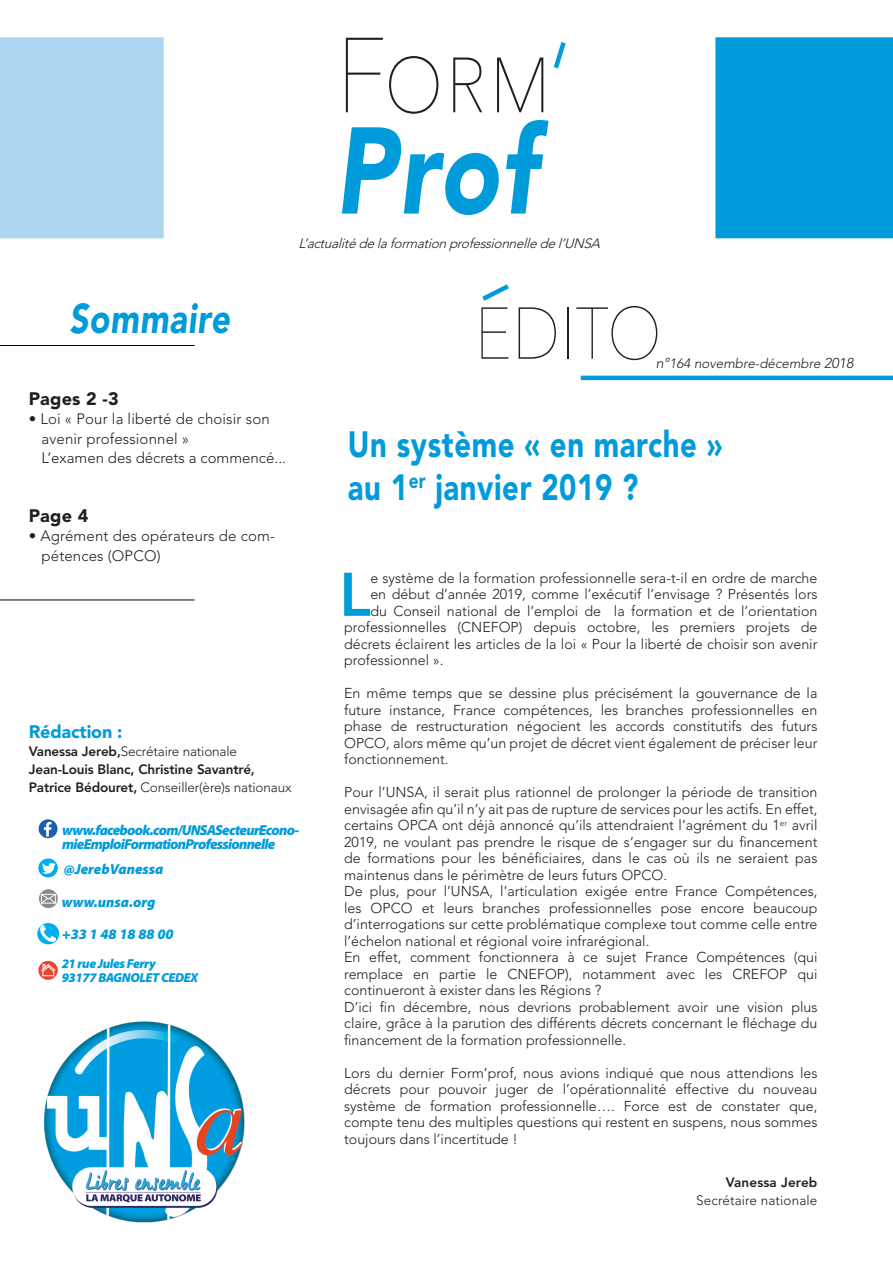
<style>
.page{position:relative;width:893px;height:1263px;background:#fff}
.page>*{position:absolute;margin:0;border:0;box-sizing:border-box;transform-origin:0 0}
.t1{font:italic 900 121.8px "Avenir LT Std";color:#009bda;scale:.81 1}
.t2{font:200 105.3px "Avenir Next";color:#231f20;scale:.87 1}
.t3{font:200 72.45px "Avenir Next";color:#231f20;scale:.87 1}
.t4{font:800 60.9px "Avenir LT Std";color:#009bda}
.t5{font:italic 900 41.25px "Avenir LT Std";letter-spacing:.02em;color:#009bda;scale:.81 1}
.t6{font:900 36.3px "Avenir LT Std";letter-spacing:.02em;color:#009bda;scale:.81 1}
.t7{font:900 18px "Avenir LT Std";letter-spacing:.01em;color:#231f20}
.t8{font:900 18px "Avenir LT Std";letter-spacing:-.01em;color:#009bda}
.t9{font:300 15px/19.5px "Avenir LT Std";letter-spacing:.01em;color:#231f20}
.t10{font:italic 900 14.55px/13.5px "Myriad Pro";letter-spacing:-.05em;color:#009bda}
.t11{font:italic 900 14.55px "Myriad Pro";color:#009bda}
.t12{font:300 14.25px/16.5px "Avenir LT Std";color:#231f20;text-align:justify}
.t13{font:300 13.5px "Avenir LT Std";letter-spacing:-.01em;color:#231f20}
.t14{font:italic 300 13.5px "Avenir LT Std";letter-spacing:-.02em;color:#231f20}
.t15{font:800 13.5px "Avenir LT Std";letter-spacing:-.01em;color:#231f20}
.t16{font:italic 300 13.5px "Avenir LT Std";color:#231f20}
.t17{font:300 13.5px "Avenir LT Std";letter-spacing:.01em;color:#231f20}
.t18{font:800 13.5px "Avenir LT Std";letter-spacing:.01em;color:#231f20}
.t19{font:italic 900 13.05px "Myriad Pro";letter-spacing:-.03em;color:#009bda}
.s1{font-size:14.25px}
.s2{font-weight:800}
</style>
<div class="page">
<svg style="left:482px;top:284px;width:27px;height:17px"></svg>
<hr style="left:581px;top:376px;width:312px;height:4px;background:#009bda">
<hr style="left:0;top:345px;width:195px;height:1px;background:#000">
<hr style="left:0;top:599px;width:195px;height:1px;background:#000">
<div style="left:715px;top:37px;width:178px;height:201px;background:#009bda"></div>
<div style="left:0;top:37px;width:164px;height:201px;background:#add7f1"></div>
<svg style="left:39px;top:819px;width:19px;height:19px"></svg>
<svg style="left:44px;top:821px;width:8px;height:15px"></svg>
<svg style="left:38px;top:858px;width:20px;height:19px"></svg>
<svg style="left:42px;top:863px;width:14px;height:12px"></svg>
<svg style="left:39px;top:889px;width:19px;height:19px"></svg>
<svg style="left:41px;top:894px;width:15px;height:10px"></svg>
<svg style="left:38px;top:961px;width:20px;height:19px"></svg>
<svg style="left:40px;top:963px;width:17px;height:14px"></svg>
<svg style="left:37px;top:923px;width:22px;height:21px"></svg>
<img style="left:40px;top:926px;width:16px;height:15px">
<img style="left:44px;top:1021px;width:201px;height:202px">
<svg style="left:553px;top:42px;width:13px;height:27px"></svg>
<p class="t2" style="left:336px;top:-13px;width:250px">Form</p>
<p class="t1" style="left:335px;top:97px;width:251px">Prof</p>
<p class="t14" style="left:298px;top:235px;width:305px">L’actualité de la formation professionnelle de l’UNSA</p>
<p class="t5" style="left:69px;top:293px;width:199px">Sommaire</p>
<p class="t3" style="left:475px;top:272px;width:217px">EDITO</p>
<p class="t7" style="left:29px;top:388px;width:91px">Pages 2 -3</p>
<p class="t9" style="left:42px;top:409px;width:230px;text-indent:-13px">• Loi « Pour la liberté de choisir son avenir professionnel »</p>
<p class="t9" style="left:42px;top:448px;width:246px">L’examen des décrets a commencé...</p>
<p class="t16" style="left:656px;top:355px;width:199px"><span class="s1">n°</span>164 novembre-décembre <span class="s1">2018</span></p>
<p class="t6" style="left:348px;top:422px;width:464px">Un système « en marche »</p>
<p class="t6" style="left:348px;top:465px;width:360px">au 1<sup>er</sup> janvier 2019 ?</p>
<p class="t7" style="left:29px;top:505px;width:61px">Page 4</p>
<p class="t9" style="left:42px;top:526px;width:235px;text-indent:-13px">• Agrément des opérateurs de com&shy;pétences (OPCO)</p>
<p class="t8" style="left:29px;top:721px;width:95px">Rédaction :</p>
<p class="t13" style="left:29px;top:743px;width:210px"><span class="s2">Vanessa Jereb,</span>Secrétaire nationale</p>
<p class="t15" style="left:29px;top:761px;width:228px">Jean-Louis Blanc, Christine Savantré,</p>
<p class="t13" style="left:29px;top:779px;width:264px"><span class="s2">Patrice Bédouret,</span> Conseiller(ère)s nationaux</p>
<p class="t10" style="left:62px;top:824px;width:239px">www.facebook.com/UNSASecteurEcono&shy;mieEmploiFormationProfessionnelle</p>
<p class="t11" style="left:64px;top:861px;width:101px">@JerebVanessa</p>
<p class="t11" style="left:62px;top:894px;width:95px">www.unsa.org</p>
<p class="t10" style="left:62px;top:928px;width:113px">+33 1 48 18 88 00</p>
<p class="t19" style="left:62px;top:956px;width:96px">21 rue Jules Ferry</p>
<p class="t19" style="left:62px;top:971px;width:138px">93177 BAGNOLET CEDEX</p>
<p class="t4" style="left:339px;top:559px;width:33px">L</p>
<p class="t12" style="left:370px;top:570px;width:449px">e système de la formation professionnelle sera-t-il en ordre de marche</p>
<p class="t12" style="left:370px;top:586px;width:449px">en début d’année 2019, comme l’exécutif l’envisage ? Présentés lors</p>
<p class="t12" style="left:370px;top:603px;width:449px">du Conseil national de l’emploi de la formation et de l’orientation</p>
<p class="t12" style="left:344px;top:619px;width:475px">professionnelles (CNEFOP) depuis octobre, les premiers projets de</p>
<p class="t12" style="left:344px;top:636px;width:475px">décrets éclairent les articles de la loi « Pour la liberté de choisir son avenir</p>
<p class="t12" style="left:344px;top:652px;width:101px">professionnel ».</p>
<p class="t12" style="left:344px;top:685px;width:475px">En même temps que se dessine plus précisément la gouvernance de la future instance, France compétences, les branches professionnelles en phase de restructuration négocient les accords constitutifs des futurs OPCO, alors même qu’un projet de décret vient également de préciser leur fonctionnement.</p>
<p class="t12" style="left:344px;top:784px;width:475px">Pour l’UNSA, il serait plus rationnel de prolonger la période de transition envisagée afin qu’il n’y ait pas de rupture de services pour les actifs. En effet, certains OPCA ont déjà annoncé qu’ils attendraient l’agrément du 1<sup>er</sup> avril 2019, ne voulant pas prendre le risque de s’engager sur du financement de formations pour les bénéficiaires, dans le cas où ils ne seraient pas maintenus dans le périmètre de leurs futurs OPCO.</p>
<p class="t12" style="left:344px;top:883px;width:475px">De plus, pour l’UNSA, l’articulation exigée entre France Compétences, les OPCO et leurs branches professionnelles pose encore beaucoup d’interrogations sur cette problématique complexe tout comme celle entre l’échelon national et régional voire infrarégional.</p>
<p class="t12" style="left:344px;top:949px;width:475px">En effet, comment fonctionnera à ce sujet France Compétences (qui remplace en partie le CNEFOP), notamment avec les CREFOP qui continueront à exister dans les Régions ?</p>
<p class="t12" style="left:344px;top:999px;width:475px">D’ici fin décembre, nous devrions probablement avoir une vision plus claire, grâce à la parution des différents décrets concernant le fléchage du financement de la formation professionnelle.</p>
<p class="t12" style="left:344px;top:1065px;width:475px">Lors du dernier Form’prof, nous avions indiqué que nous attendions les décrets pour pouvoir juger de l’opérationnalité effective du nouveau système de formation professionnelle…. Force est de constater que, compte tenu des multiples questions qui restent en suspens, nous sommes toujours dans l’incertitude !</p>
<p class="t18" style="left:726px;top:1174px;width:93px">Vanessa Jereb</p>
<p class="t17" style="left:696px;top:1192px;width:123px">Secrétaire nationale</p>
</div>
